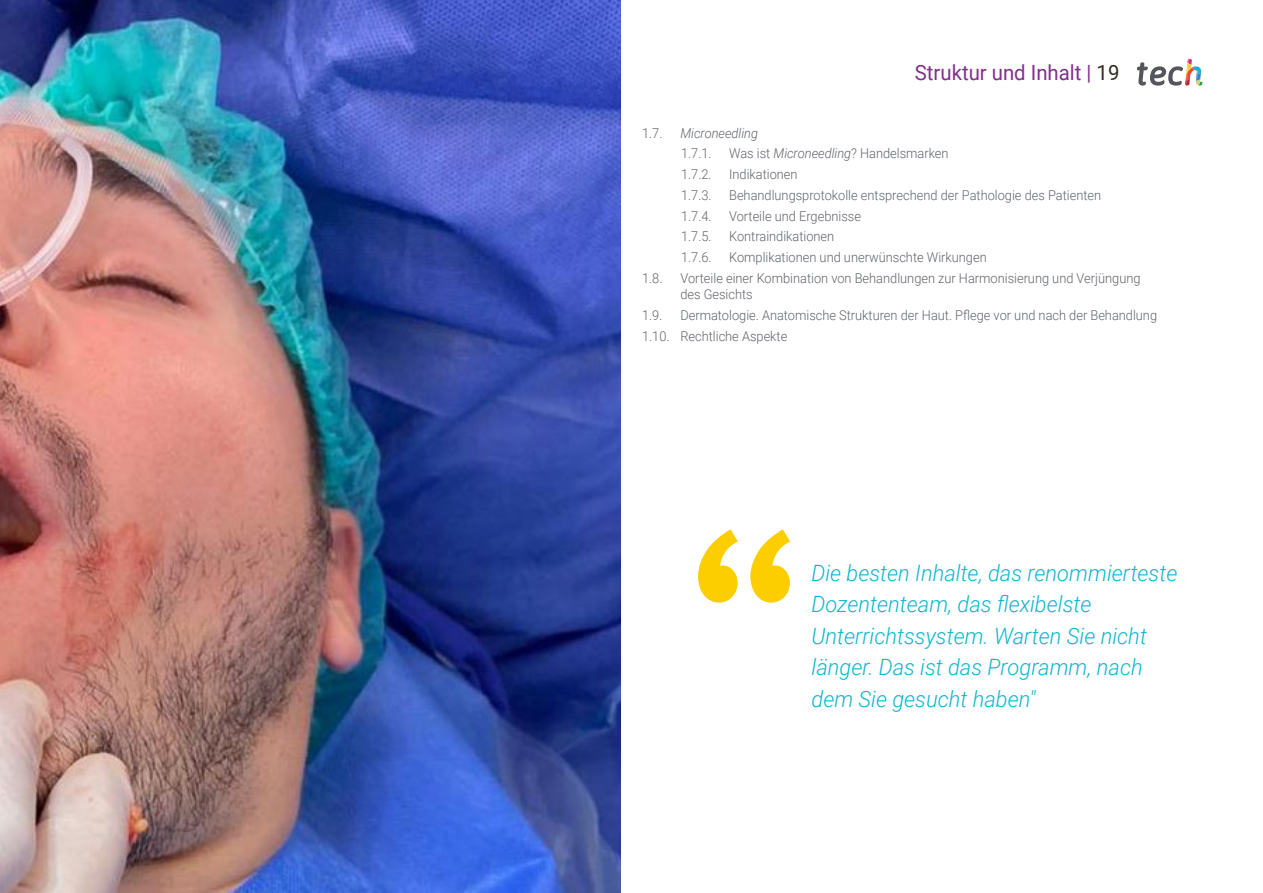
<style>
.page{position:relative;width:1263px;height:893px;background:#fff}
.page>*{position:absolute;margin:0;border:0;box-sizing:border-box;transform-origin:0 0}
.t1{font:italic 300 22.5px/31.5px "Roboto";color:#0fb6cf}
.t2{font:21px "Roboto";color:#813089}
.t3{font:300 13.5px/16.5px "Roboto";color:#61646a;scale:.95 1}
.t4{font:italic 300 13.5px "Roboto";color:#61646a;scale:.95 1}
.s1{color:#312e20}
.s2{font-style:italic}
</style>
<div class="page">
<img style="left:0;top:0;width:621px;height:893px">
<svg style="left:1137px;top:59px;width:65px;height:27px"></svg>
<svg style="left:698px;top:529px;width:92px;height:74px"></svg>
<h2 class="t2" style="left:915px;top:57px;width:206px">Struktur und Inhalt | <span class="s1">19</span></h2>
<p class="t3" style="left:642px;top:124px;width:23px">1.7.</p>
<p class="t4" style="left:680px;top:123px;width:83px">Microneedling</p>
<p class="t3" style="left:681px;top:145px;width:34px">1.7.1.</p>
<p class="t3" style="left:729px;top:145px;width:233px">Was ist <span class="s2">Microneedling</span>? Handelsmarken</p>
<p class="t3" style="left:681px;top:166px;width:34px">1.7.2.</p>
<p class="t3" style="left:729px;top:166px;width:74px">Indikationen</p>
<p class="t3" style="left:681px;top:186px;width:34px">1.7.3.</p>
<p class="t3" style="left:729px;top:186px;width:393px">Behandlungsprotokolle entsprechend der Pathologie des Patienten</p>
<p class="t3" style="left:681px;top:207px;width:34px">1.7.4.</p>
<p class="t3" style="left:729px;top:207px;width:140px">Vorteile und Ergebnisse</p>
<p class="t3" style="left:681px;top:228px;width:34px">1.7.5.</p>
<p class="t3" style="left:729px;top:228px;width:112px">Kontraindikationen</p>
<p class="t3" style="left:681px;top:249px;width:34px">1.7.6.</p>
<p class="t3" style="left:729px;top:249px;width:273px">Komplikationen und unerwünschte Wirkungen</p>
<p class="t3" style="left:642px;top:269px;width:23px">1.8.</p>
<p class="t3" style="left:680px;top:269px;width:486px">Vorteile einer Kombination von Behandlungen zur Harmonisierung und Verjüngung des Gesichts</p>
<p class="t3" style="left:642px;top:307px;width:23px">1.9.</p>
<p class="t3" style="left:642px;top:305px;width:544px;line-height:20.7px;text-indent:38px">Dermatologie. Anatomische Strukturen der Haut. Pflege vor und nach der Behandlung<br>1.10. Rechtliche Aspekte</p>
<h1 class="t1" style="left:811px;top:556px;width:367px">Die besten Inhalte, das renommierteste Dozententeam, das flexibelste Unterrichtssystem. Warten Sie nicht länger. Das ist das Programm, nach dem Sie gesucht haben"</h1>
</div>
